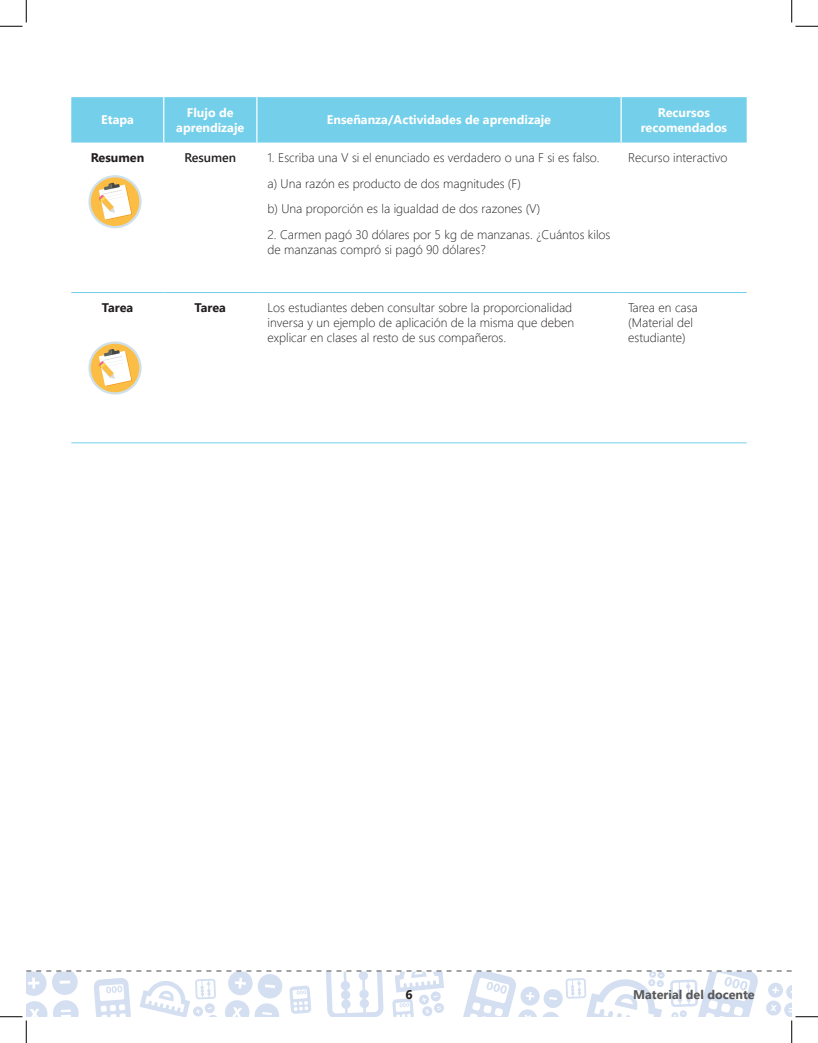
<style>
.page{position:relative;width:818px;height:1043px;background:#fff}
.page>*{position:absolute;margin:0;border:0;box-sizing:border-box;transform-origin:0 0}
.Tex_gen{font:300 12.5px/15px "Segoe UI";color:#231f20}
.Tex_gen-2{font:700 12.5px/15px "Segoe UI";color:#fff;text-align:center}
.Tex_gen-3{font:700 12.5px "Segoe UI";color:#231f20}
.t1{font:700 12.5px "Segoe UI";color:#57585a}
.Tex_gen-4{font:600 12.5px "Segoe UI";color:#231f20}
</style>
<div class="page">
<div style="left:71px;top:97px;width:675px;height:45px;background:#73cfea"></div>
<hr style="left:163px;top:97px;width:1px;height:45px;background:#fff">
<hr style="left:256px;top:97px;width:1px;height:45px;background:#fff">
<hr style="left:620px;top:97px;width:1px;height:45px;background:#fff">
<hr style="left:71px;top:292px;width:93px;height:1px;background:#73cfea">
<hr style="left:164px;top:292px;width:93px;height:1px;background:#73cfea">
<hr style="left:257px;top:292px;width:364px;height:1px;background:#73cfea">
<hr style="left:621px;top:292px;width:125px;height:1px;background:#73cfea">
<hr style="left:71px;top:442px;width:93px;height:1px;background:#73cfea">
<hr style="left:164px;top:442px;width:93px;height:1px;background:#73cfea">
<hr style="left:257px;top:442px;width:364px;height:1px;background:#73cfea">
<hr style="left:621px;top:442px;width:125px;height:1px;background:#73cfea">
<svg style="left:88px;top:175px;width:54px;height:53px"></svg>
<div style="left:91px;top:177px;width:48px;height:49px;background:#fbbd43;border-radius:50%"></div>
<svg style="left:99px;top:183px;width:33px;height:37px"></svg>
<svg style="left:88px;top:341px;width:54px;height:53px"></svg>
<div style="left:91px;top:344px;width:48px;height:48px;background:#fbbd43;border-radius:50%"></div>
<svg style="left:99px;top:349px;width:33px;height:37px"></svg>
<svg style="left:0;top:0;width:27px;height:27px"></svg>
<svg style="left:791px;top:0;width:27px;height:27px"></svg>
<svg style="left:0;top:970px;width:818px;height:72px"></svg>
<p class="Tex_gen-2" style="left:101px;top:112px;width:34px">Etapa</p>
<p class="Tex_gen-2" style="left:176px;top:105px;width:70px">Flujo de aprendizaje</p>
<p class="Tex_gen-2" style="left:327px;top:112px;width:226px">Enseñanza/Actividades de aprendizaje</p>
<p class="Tex_gen-2" style="left:640px;top:105px;width:88px">Recursos recomendados</p>
<p class="Tex_gen-3" style="left:91px;top:147px;width:55px">Resumen</p>
<p class="Tex_gen-4" style="left:184px;top:147px;width:53px">Resumen</p>
<p class="Tex_gen" style="left:267px;top:149px;width:333px">1. Escriba una V si el enunciado es verdadero o una F si es falso.</p>
<p class="Tex_gen" style="left:267px;top:175px;width:255px">a) Una razón es producto de dos magnitudes (F)</p>
<p class="Tex_gen" style="left:267px;top:201px;width:274px">b) Una proporción es la igualdad de dos razones (V)</p>
<p class="Tex_gen" style="left:267px;top:226px;width:344px">2. Carmen pagó 30 dólares por 5 kg de manzanas. ¿Cuántos kilos de manzanas compró si pagó 90 dólares?</p>
<p class="Tex_gen" style="left:628px;top:149px;width:101px">Recurso interactivo</p>
<p class="Tex_gen-3" style="left:102px;top:298px;width:33px">Tarea</p>
<p class="Tex_gen-3" style="left:194px;top:298px;width:33px">Tarea</p>
<p class="Tex_gen" style="left:267px;top:300px;width:308px">Los estudiantes deben consultar sobre la proporcionalidad inversa y un ejemplo de aplicación de la misma que deben explicar en clases al resto de sus compañeros.</p>
<p class="Tex_gen" style="left:628px;top:300px;width:71px">Tarea en casa (Material del estudiante)</p>
<p class="Tex_gen-3" style="left:405px;top:984px;width:9px">6</p>
<p class="t1" style="left:633px;top:984px;width:123px">Material del docente</p>
</div>
